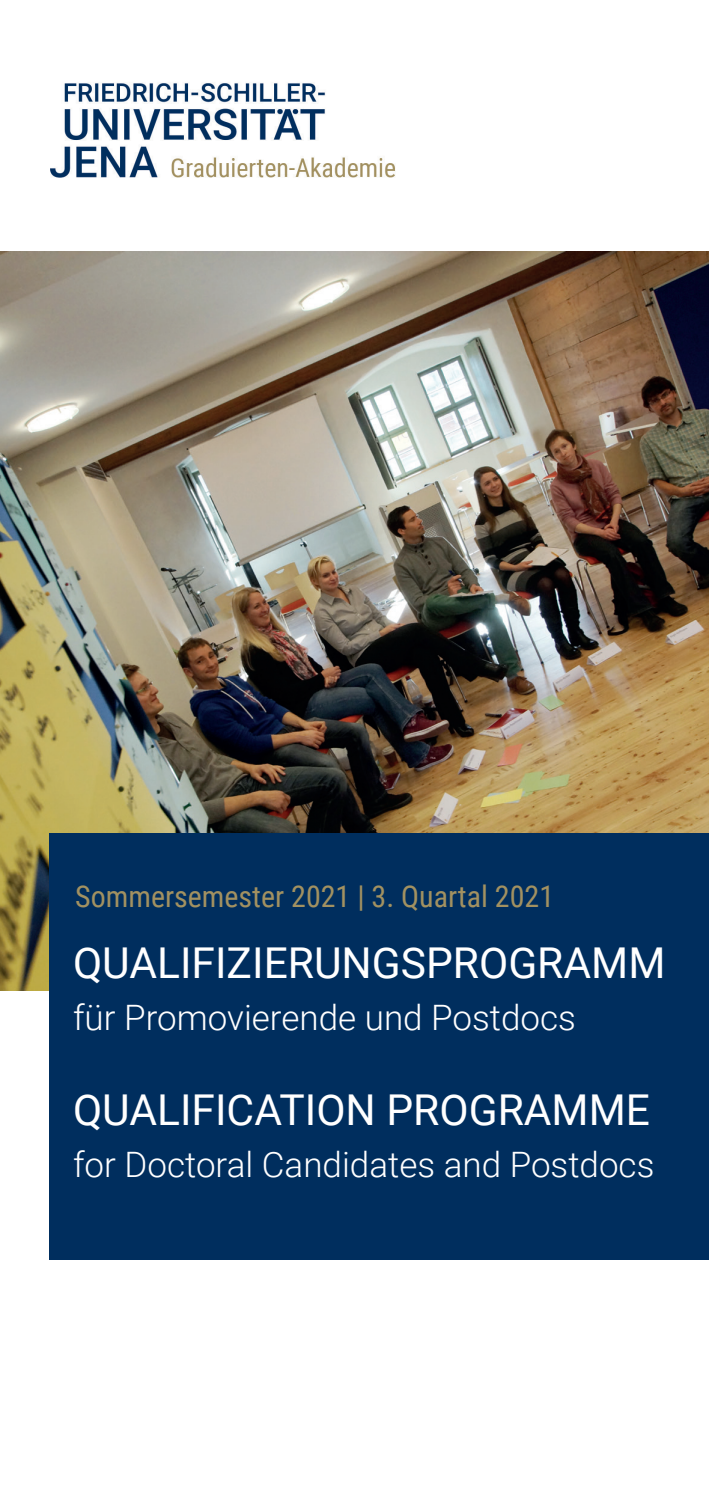
<style>
.page{position:relative;width:709px;height:1489px;background:#fff}
.page>*{position:absolute;margin:0;border:0;box-sizing:border-box;transform-origin:0 0}
.t1{font:42.5px "Roboto";color:#fff}
.t2{font:300 35px "Roboto";color:#fff}
.t3{font:30px "Roboto Condensed";color:#a29161}
</style>
<div class="page">
<img style="left:0;top:251px;width:709px;height:739px">
<div style="left:49px;top:833px;width:660px;height:426px;background:#002e5e"></div>
<img style="left:50px;top:83px;width:346px;height:95px">
<p class="t3" style="left:75px;top:874px;width:480px">Sommersemester 2021 | 3. Quartal 2021</p>
<p class="t1" style="left:73px;top:933px;width:594px">QUALIFIZIERUNGSPROGRAMM</p>
<p class="t2" style="left:73px;top:993px;width:504px">für Promovierende und Postdocs</p>
<p class="t1" style="left:73px;top:1079px;width:578px">QUALIFICATION PROGRAMME</p>
<p class="t2" style="left:73px;top:1139px;width:583px">for Doctoral Candidates and Postdocs</p>
</div>
